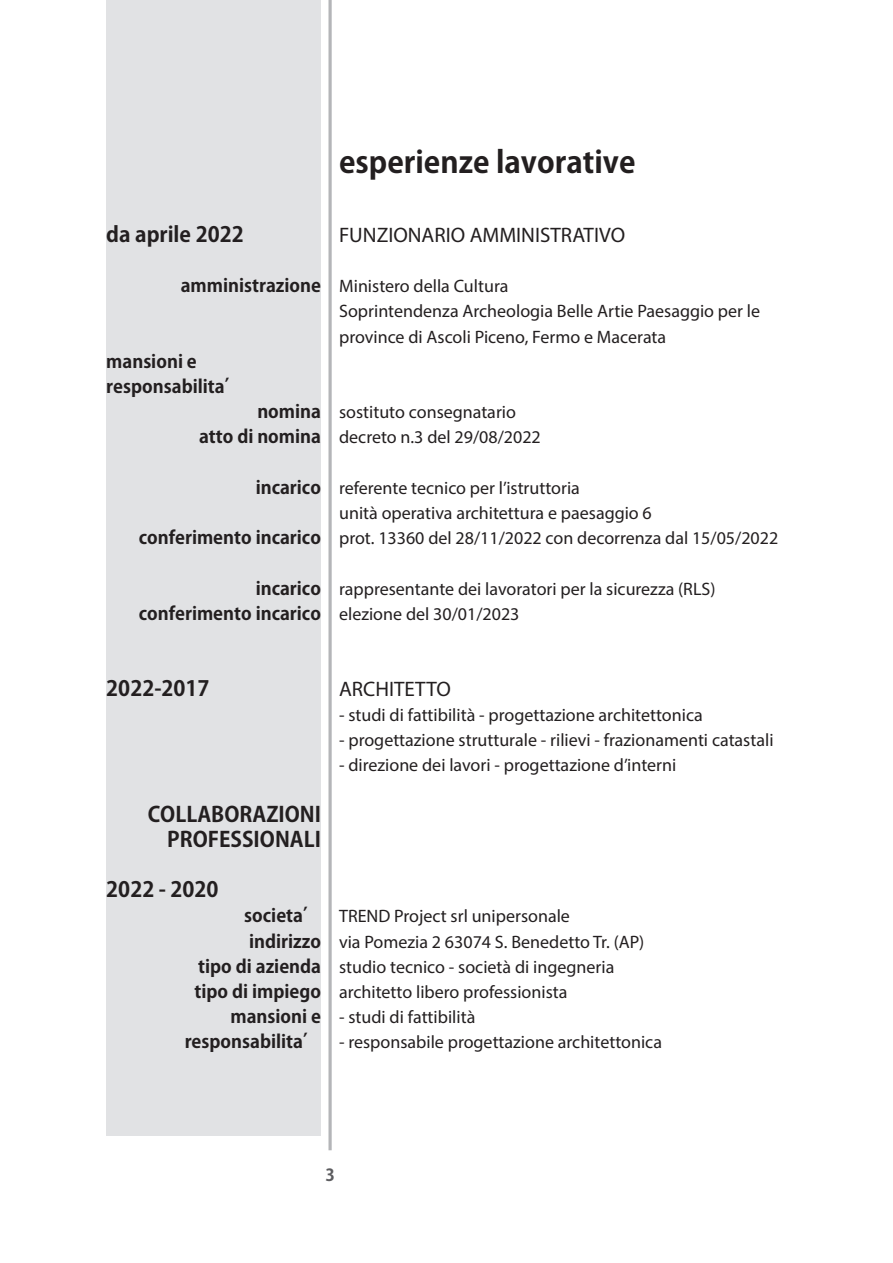
<style>
.page{position:relative;width:893px;height:1263px;background:#fff}
.page>*{position:absolute;margin:0;border:0;box-sizing:border-box;transform-origin:0 0}
.t1{font:700 30px "Adobe Gothic Std";color:#231f20}
.t2{font:700 21px/25.2px "Adobe Gothic Std";color:#231f20;text-align:right}
.t3{font:21px "Myriad Pro";color:#231f20}
.t4{font:18px/25.2px "Myriad Pro";color:#231f20}
.t5{font:700 18px/25.2px "Adobe Gothic Std";color:#231f20;text-align:right}
.t6{font:700 16.5px "Adobe Gothic Std";color:#5c5c5f}
</style>
<div class="page">
<div style="left:106px;top:0;width:215px;height:1135px;background:#e1e2e4"></div>
<svg style="left:328px;top:0;width:4px;height:1150px;background:#c2c3c6"></svg>
<p class="t2" style="left:106px;top:222px;width:139px">da aprile 2022</p>
<p class="t5" style="left:181px;top:273px;width:142px">amministrazione</p>
<p class="t5" style="left:106px;top:349px;width:138px;text-align:left">mansioni e responsabilita’</p>
<p class="t5" style="left:199px;top:399px;width:123px">nomina<br>atto di nomina</p>
<p class="t5" style="left:256px;top:475px;width:67px">incarico</p>
<p class="t5" style="left:139px;top:525px;width:184px">conferimento incarico</p>
<p class="t5" style="left:139px;top:576px;width:184px">incarico conferimento incarico</p>
<h1 class="t1" style="left:339px;top:144px;width:298px">esperienze lavorative</h1>
<p class="t3" style="left:339px;top:222px;width:288px">FUNZIONARIO AMMINISTRATIVO</p>
<p class="t4" style="left:339px;top:273px;width:423px">Ministero della Cultura<br>Soprintendenza Archeologia Belle Artie Paesaggio per le province di Ascoli Piceno, Fermo e Macerata</p>
<p class="t4" style="left:339px;top:399px;width:203px">sostituto consegnatario decreto n.3 del 29/08/2022</p>
<p class="t4" style="left:339px;top:475px;width:441px">referente tecnico per l’istruttoria<br>unità operativa architettura e paesaggio 6<br>prot. 13360 del 28/11/2022 con decorrenza dal 15/05/2022</p>
<p class="t4" style="left:339px;top:576px;width:378px">rappresentante dei lavoratori per la sicurezza (RLS) elezione del 30/01/2023</p>
<p class="t2" style="left:106px;top:676px;width:105px">2022-2017</p>
<p class="t2" style="left:148px;top:802px;width:175px">COLLABORAZIONI<br>PROFESSIONALI</p>
<p class="t2" style="left:106px;top:877px;width:114px">2022 - 2020</p>
<p class="t5" style="left:185px;top:903px;width:138px">societa’ indirizzo<br>tipo di azienda tipo di impiego mansioni e responsabilita’</p>
<p class="t3" style="left:339px;top:675px;width:113px">ARCHITETTO</p>
<p class="t4" style="left:339px;top:702px;width:365px">- studi di fattibilità - progettazione architettonica</p>
<p class="t4" style="left:339px;top:727px;width:436px">- progettazione strutturale - rilievi - frazionamenti catastali</p>
<p class="t4" style="left:339px;top:752px;width:339px">- direzione dei lavori - progettazione d’interni</p>
<p class="t4" style="left:339px;top:903px;width:307px">TREND Project srl unipersonale<br>via Pomezia 2 63074 S. Benedetto Tr. (AP) studio tecnico - società di ingegneria architetto libero professionista</p>
<p class="t4" style="left:339px;top:1004px;width:138px">- studi di fattibilità</p>
<p class="t4" style="left:339px;top:1029px;width:324px">- responsabile progettazione architettonica</p>
<p class="t6" style="left:325px;top:1165px;width:11px">3</p>
</div>
